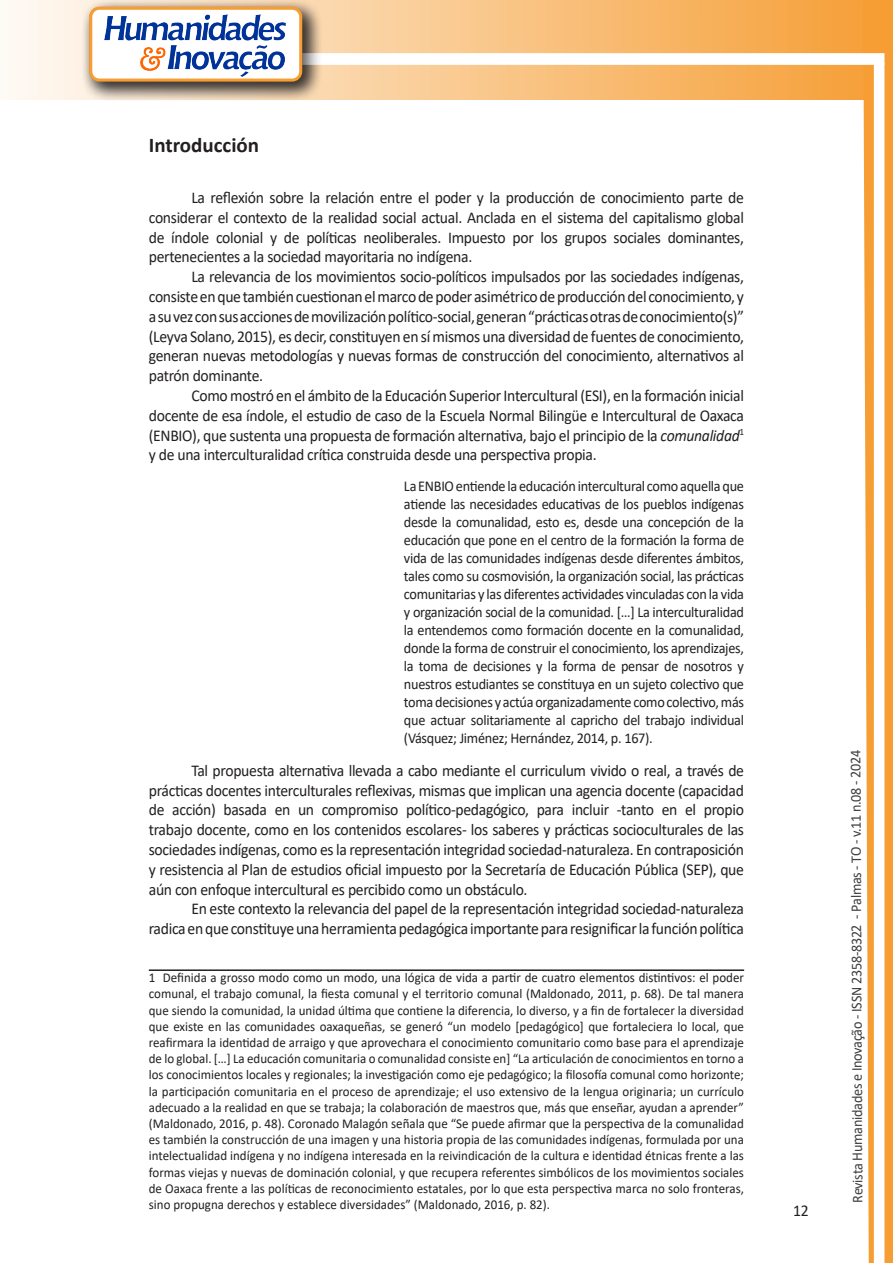
<style>
.page{position:relative;width:893px;height:1263px;background:#fff}
.page>*{position:absolute;margin:0;border:0;box-sizing:border-box;transform-origin:0 0}
.Titulo_2{font:700 21px "Calibri";color:#231f20}
.texto{font:16.5px/19.8px "Calibri";letter-spacing:-.02em;color:#231f20;text-align:justify;scale:.95 1}
.citacao{font:15px/18px "Calibri";letter-spacing:-.02em;color:#231f20;text-align:justify;scale:.95 1}
.t1{font:15px "Calibri";letter-spacing:-.025em;color:#3e3e3f;scale:.95 1}
.Rodapé{font:13.5px/16.2px "Calibri";color:#231f20;text-align:justify;scale:.96 1}
.s1{font-style:italic}
</style>
<div class="page">
<svg style="left:5px;top:0;width:858px;height:100px;background:#f9c484"></svg>
<div style="left:302px;top:53px;width:582px;height:12px;background:#fff;border:2px solid #fff"></div>
<svg style="left:863px;top:0;width:30px;height:1263px"></svg>
<div style="left:81px;top:0;width:241px;height:102px;background:#231f20;opacity:.75"></div>
<div style="left:91px;top:8px;width:210px;height:72px;background:#fff;border-radius:9px"></div>
<img style="left:104px;top:14px;width:181px;height:62px">
<div style="left:89px;top:7px;width:213px;height:75px;border:3px solid #f69e34;border-radius:9px"></div>
<hr style="left:149px;top:969px;width:595px;height:2px;background:#231f20">
<p class="Titulo_2" style="left:149px;top:130px;width:112px">Introducción</p>
<p class="texto" style="left:149px;top:187px;width:628px;text-indent:43px">La reflexión sobre la relación entre el poder y la producción de conocimiento parte de considerar el contexto de la realidad social actual. Anclada en el sistema del capitalismo global de índole colonial y de políticas neoliberales. Impuesto por los grupos sociales dominantes, pertenecientes a la sociedad mayoritaria no indígena.</p>
<p class="texto" style="left:149px;top:266px;width:628px;text-indent:43px">La relevancia de los movimientos socio-políticos impulsados por las sociedades indígenas, consiste en que también cuestionan el marco de poder asimétrico de producción del conocimiento, y a su vez con sus acciones de movilización político-social, generan “prácticas otras de conocimiento(s)” (Leyva Solano, 2015), es decir, constituyen en sí mismos una diversidad de fuentes de conocimiento, generan nuevas metodologías y nuevas formas de construcción del conocimiento, alternativos al patrón dominante.</p>
<p class="texto" style="left:149px;top:385px;width:628px;text-indent:43px">Como mostró en el ámbito de la Educación Superior Intercultural (ESI), en la formación inicial docente de esa índole, el estudio de caso de la Escuela Normal Bilingüe e Intercultural de Oaxaca (ENBIO), que sustenta una propuesta de formación alternativa, bajo el principio de la <span class="s1">comunalidad</span><sup>1 </sup>y de una interculturalidad crítica construida desde una perspectiva propia.</p>
<p class="citacao" style="left:404px;top:477px;width:360px">La ENBIO entiende la educación intercultural como aquella que atiende las necesidades educativas de los pueblos indígenas desde la comunalidad, esto es, desde una concepción de la educación que pone en el centro de la formación la forma de vida de las comunidades indígenas desde diferentes ámbitos, tales como su cosmovisión, la organización social, las prácticas comunitarias y las diferentes actividades vinculadas con la vida y organización social de la comunidad. […] La interculturalidad la entendemos como formación docente en la comunalidad, donde la forma de construir el conocimiento, los aprendizajes, la toma de decisiones y la forma de pensar de nosotros y nuestros estudiantes se constituya en un sujeto colectivo que toma decisiones y actúa organizadamente como colectivo, más que actuar solitariamente al capricho del trabajo individual (Vásquez; Jiménez; Hernández, 2014, p. 167).</p>
<p class="texto" style="left:149px;top:760px;width:628px;text-indent:43px">Tal propuesta alternativa llevada a cabo mediante el curriculum vivido o real, a través de prácticas docentes interculturales reflexivas, mismas que implican una agencia docente (capacidad de acción) basada en un compromiso político-pedagógico, para incluir -tanto en el propio trabajo docente, como en los contenidos escolares- los saberes y prácticas socioculturales de las sociedades indígenas, como es la representación integridad sociedad-naturaleza. En contraposición y resistencia al Plan de estudios oficial impuesto por la Secretaría de Educación Pública (SEP), que aún con enfoque intercultural es percibido como un obstáculo.</p>
<p class="texto" style="left:149px;top:899px;width:628px;text-align:right">En este contexto la relevancia del papel de la representación integridad sociedad-naturaleza<br>radica en que constituye una herramienta pedagógica importante para resignificar la función política</p>
<p class="Rodapé" style="left:149px;top:969px;width:621px">1 Definida a grosso modo como un modo, una lógica de vida a partir de cuatro elementos distintivos: el poder comunal, el trabajo comunal, la fiesta comunal y el territorio comunal (Maldonado, 2011, p. 68). De tal manera que siendo la comunidad, la unidad última que contiene la diferencia, lo diverso, y a fin de fortalecer la diversidad que existe en las comunidades oaxaqueñas, se generó “un modelo [pedagógico] que fortaleciera lo local, que reafirmara la identidad de arraigo y que aprovechara el conocimiento comunitario como base para el aprendizaje de lo global. […] La educación comunitaria o comunalidad consiste en] “La articulación de conocimientos en torno a los conocimientos locales y regionales; la investigación como eje pedagógico; la filosofía comunal como horizonte; la participación comunitaria en el proceso de aprendizaje; el uso extensivo de la lengua originaria; un currículo adecuado a la realidad en que se trabaja; la colaboración de maestros que, más que enseñar, ayudan a aprender” (Maldonado, 2016, p. 48). Coronado Malagón señala que “Se puede afirmar que la perspectiva de la comunalidad es también la construcción de una imagen y una historia propia de las comunidades indígenas, formulada por una intelectualidad indígena y no indígena interesada en la reivindicación de la cultura e identidad étnicas frente a las formas viejas y nuevas de dominación colonial, y que recupera referentes simbólicos de los movimientos sociales de Oaxaca frente a las políticas de reconocimiento estatales, por lo que esta perspectiva marca no solo fronteras, sino propugna derechos y establece diversidades” (Maldonado, 2016, p. 82).</p>
<p class="texto" style="left:793px;top:1200px;width:18px">12</p>
<p class="t1" style="left:846px;top:1203px;width:478px;rotate:-90deg">Revista Humanidades e Inovação - ISSN 2358-8322 - Palmas - TO - v.11 n.08 - 2024</p>
</div>
